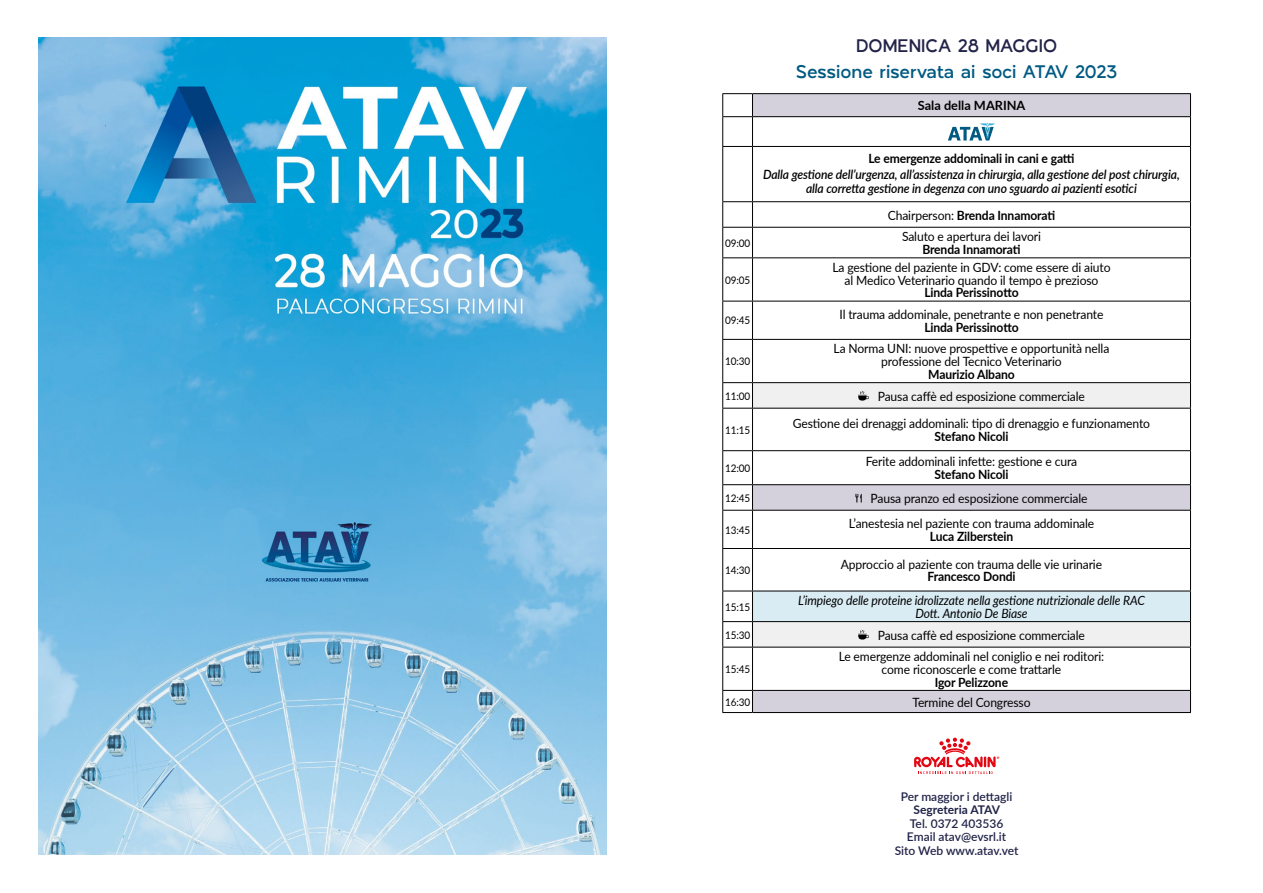
<style>
.page{position:relative;width:1263px;height:893px;background:#fff}
.page>*{position:absolute;margin:0;border:0;box-sizing:border-box;transform-origin:0 0}
.t1{font:600 18.15px "London Bridge";letter-spacing:-.02em;color:#005a82;scale:.94 1}
.t2{font:600 18.15px "London Bridge";color:#212348;scale:.94 1}
.t3{font:12.75px/12.6px "Lato";letter-spacing:-.01em;color:#000;text-align:center;scale:.95 1}
.t4{font:700 12.75px "Lato";letter-spacing:-.01em;color:#000;scale:.95 1}
.t5{font:italic 600 12.75px/13.5px "Lato";letter-spacing:-.01em;color:#000;text-align:center;scale:.95 1}
.t6{font:italic 12.75px/12.6px "Lato";letter-spacing:-.01em;color:#000;text-align:center;scale:.95 1}
.t7{font:700 12.75px "Lato";letter-spacing:-.01em;color:#000}
.t8{font:600 12px/13.5px "Lato";color:#212348;text-align:center}
.t9{font:700 12px "Lato";color:#212348}
.t10{font:10.5px "Lato";letter-spacing:-.01em;color:#000;scale:.95 1}
.s1{font-weight:400}
</style>
<div class="page">
<svg style="left:753px;top:94px;width:437px;height:618px"></svg>
<svg style="left:753px;top:383px;width:437px;height:264px"></svg>
<div style="left:752px;top:591px;width:438px;height:31px;background:#d9ebf3"></div>
<hr style="left:722px;top:93px;width:30px;height:1px;background:#000">
<hr style="left:752px;top:93px;width:439px;height:1px;background:#000">
<hr style="left:722px;top:116px;width:30px;height:1px;background:#000">
<svg style="left:722px;top:94px;width:1px;height:52px"></svg>
<hr style="left:752px;top:116px;width:439px;height:1px;background:#000">
<svg style="left:752px;top:94px;width:1px;height:52px"></svg>
<svg style="left:1190px;top:94px;width:1px;height:52px"></svg>
<hr style="left:722px;top:146px;width:30px;height:1px;background:#000">
<hr style="left:722px;top:147px;width:1px;height:54px;background:#000">
<hr style="left:752px;top:146px;width:439px;height:1px;background:#000">
<hr style="left:752px;top:147px;width:1px;height:54px;background:#000">
<hr style="left:1190px;top:147px;width:1px;height:54px;background:#000">
<hr style="left:722px;top:201px;width:30px;height:1px;background:#000">
<hr style="left:752px;top:201px;width:439px;height:1px;background:#000">
<hr style="left:722px;top:227px;width:30px;height:1px;background:#000">
<svg style="left:722px;top:202px;width:1px;height:55px"></svg>
<hr style="left:752px;top:227px;width:439px;height:1px;background:#000">
<svg style="left:752px;top:202px;width:1px;height:55px"></svg>
<svg style="left:1190px;top:202px;width:1px;height:55px"></svg>
<hr style="left:722px;top:257px;width:30px;height:1px;background:#000">
<hr style="left:722px;top:258px;width:1px;height:43px;background:#000">
<hr style="left:752px;top:257px;width:439px;height:1px;background:#000">
<hr style="left:752px;top:258px;width:1px;height:43px;background:#000">
<hr style="left:1190px;top:258px;width:1px;height:43px;background:#000">
<hr style="left:722px;top:301px;width:30px;height:1px;background:#000">
<hr style="left:722px;top:301px;width:1px;height:38px;background:#000">
<hr style="left:752px;top:301px;width:439px;height:1px;background:#000">
<hr style="left:752px;top:301px;width:1px;height:38px;background:#000">
<hr style="left:1190px;top:301px;width:1px;height:38px;background:#000">
<hr style="left:722px;top:339px;width:30px;height:1px;background:#000">
<hr style="left:752px;top:339px;width:439px;height:1px;background:#000">
<hr style="left:752px;top:340px;width:1px;height:42px;background:#000">
<hr style="left:1190px;top:340px;width:1px;height:42px;background:#000">
<hr style="left:722px;top:382px;width:30px;height:1px;background:#000">
<hr style="left:1190px;top:409px;width:1px;height:41px;background:#000">
<hr style="left:722px;top:647px;width:30px;height:1px;background:#000">
<hr style="left:1190px;top:451px;width:1px;height:33px;background:#000">
<hr style="left:752px;top:450px;width:439px;height:1px;background:#000">
<hr style="left:752px;top:510px;width:439px;height:1px;background:#000">
<hr style="left:1190px;top:511px;width:1px;height:37px;background:#000">
<hr style="left:1190px;top:549px;width:1px;height:42px;background:#000">
<hr style="left:722px;top:647px;width:1px;height:43px;background:#000">
<hr style="left:752px;top:647px;width:1px;height:43px;background:#000">
<hr style="left:1190px;top:647px;width:1px;height:43px;background:#000">
<hr style="left:722px;top:690px;width:30px;height:1px;background:#000">
<hr style="left:752px;top:484px;width:439px;height:1px;background:#000">
<svg style="left:1190px;top:485px;width:1px;height:25px"></svg>
<svg style="left:722px;top:691px;width:1px;height:21px"></svg>
<svg style="left:752px;top:691px;width:1px;height:21px"></svg>
<svg style="left:1190px;top:691px;width:1px;height:21px"></svg>
<hr style="left:722px;top:340px;width:1px;height:42px;background:#000">
<hr style="left:752px;top:382px;width:439px;height:1px;background:#000">
<svg style="left:1190px;top:383px;width:1px;height:25px"></svg>
<hr style="left:752px;top:408px;width:439px;height:1px;background:#000">
<hr style="left:752px;top:591px;width:439px;height:1px;background:#000">
<hr style="left:1190px;top:591px;width:1px;height:30px;background:#000">
<svg style="left:722px;top:383px;width:31px;height:264px"></svg>
<hr style="left:752px;top:621px;width:439px;height:1px;background:#000">
<svg style="left:1190px;top:622px;width:1px;height:25px"></svg>
<hr style="left:752px;top:647px;width:439px;height:1px;background:#000">
<hr style="left:722px;top:712px;width:30px;height:1px;background:#000">
<hr style="left:752px;top:712px;width:439px;height:1px;background:#000">
<hr style="left:752px;top:548px;width:439px;height:1px;background:#000">
<hr style="left:752px;top:690px;width:439px;height:1px;background:#000">
<svg style="left:948px;top:123px;width:47px;height:18px"></svg>
<svg style="left:858px;top:391px;width:11px;height:10px"></svg>
<svg style="left:855px;top:494px;width:7px;height:9px"></svg>
<svg style="left:858px;top:630px;width:11px;height:9px"></svg>
<img style="left:38px;top:38px;width:568px;height:817px">
<svg style="left:914px;top:738px;width:85px;height:36px"></svg>
<h1 class="t2" style="left:856px;top:35px;width:215px">DOMENICA 28 MAGGIO</h1>
<h1 class="t1" style="left:796px;top:61px;width:344px">Sessione r iservata ai soci ATAV 2023</h1>
<p class="t7" style="left:918px;top:96px;width:109px">Sala della MARINA</p>
<p class="t4" style="left:868px;top:149px;width:219px">Le emergenze addominali in cani e gatti</p>
<p class="t5" style="left:763px;top:167px;width:440px">Dalla gestione dell’urgenza, all’assistenza in chirurgia, alla gestione del post chirurgia, alla corretta gestione in degenza con uno sguardo ai pazienti esotici</p>
<p class="t4" style="left:888px;top:206px;width:178px"><span class="s1">Chairperson:</span> Brenda Innamorati</p>
<p class="t10" style="left:725px;top:235px;width:28px">09:00</p>
<p class="t3" style="left:902px;top:230px;width:148px">Saluto e apertura dei lavori</p>
<p class="t4" style="left:922px;top:240px;width:105px">Brenda Innamorati</p>
<p class="t10" style="left:725px;top:272px;width:28px">09:05</p>
<p class="t3" style="left:832px;top:260px;width:294px">La gestione del paziente in GDV: come essere di aiuto al Medico Veterinario quando il tempo è prezioso</p>
<p class="t4" style="left:924px;top:283px;width:101px">Linda Perissinotto</p>
<p class="t10" style="left:725px;top:313px;width:28px">09:45</p>
<p class="t3" style="left:839px;top:308px;width:279px">Il trauma addominale, penetrante e non penetrante</p>
<p class="t4" style="left:924px;top:318px;width:101px">Linda Perissinotto</p>
<p class="t10" style="left:725px;top:354px;width:28px">10:30</p>
<p class="t3" style="left:834px;top:342px;width:292px">La Norma UNI: nuove prospettive e opportunità nella professione del Tecnico Veterinario</p>
<p class="t4" style="left:928px;top:365px;width:93px">Maurizio Albano</p>
<p class="t10" style="left:725px;top:388px;width:28px">11:00</p>
<p class="t3" style="left:878px;top:389px;width:220px">Pausa caffè ed esposizione commerciale</p>
<p class="t10" style="left:725px;top:422px;width:28px">11:15</p>
<p class="t3" style="left:793px;top:417px;width:377px">Gestione dei drenaggi addominali: tipo di drenaggio e funzionamento</p>
<p class="t4" style="left:934px;top:427px;width:79px">Stefano Nicoli</p>
<p class="t10" style="left:725px;top:461px;width:28px">12:00</p>
<p class="t3" style="left:866px;top:455px;width:224px">Ferite addominali infette: gestione e cura</p>
<p class="t4" style="left:934px;top:465px;width:79px">Stefano Nicoli</p>
<p class="t10" style="left:725px;top:490px;width:28px">12:45</p>
<p class="t3" style="left:870px;top:491px;width:230px">Pausa pranzo ed esposizione commerciale</p>
<p class="t10" style="left:725px;top:522px;width:28px">13:45</p>
<p class="t3" style="left:849px;top:517px;width:260px">L’anestesia nel paziente con trauma addominale</p>
<p class="t4" style="left:930px;top:527px;width:89px">Luca Zilberstein</p>
<p class="t10" style="left:725px;top:563px;width:28px">14:30</p>
<p class="t3" style="left:841px;top:557px;width:277px">Approccio al paziente con trauma delle vie urinarie</p>
<p class="t4" style="left:927px;top:567px;width:94px">Francesco Dondi</p>
<p class="t10" style="left:725px;top:599px;width:28px">15:15</p>
<p class="t6" style="left:798px;top:594px;width:367px">L’impiego delle proteine idrolizzate nella gestione nutrizionale delle RAC<br>Dott. Antonio De Biase</p>
<p class="t10" style="left:725px;top:627px;width:28px">15:30</p>
<p class="t3" style="left:878px;top:628px;width:220px">Pausa caffè ed esposizione commerciale</p>
<p class="t10" style="left:725px;top:662px;width:28px">15:45</p>
<p class="t3" style="left:839px;top:650px;width:281px">Le emergenze addominali nel coniglio e nei roditori: come riconoscerle e come trattarle</p>
<p class="t4" style="left:935px;top:672px;width:79px">Igor Pelizzone</p>
<p class="t10" style="left:725px;top:694px;width:28px">16:30</p>
<p class="t3" style="left:912px;top:695px;width:126px">Termine del Congresso</p>
<p class="t8" style="left:901px;top:789px;width:113px">Per maggior i dettagli</p>
<p class="t9" style="left:913px;top:801px;width:88px">Segreteria ATAV</p>
<p class="t8" style="left:895px;top:816px;width:125px">Tel. 0372 403536<br>Email atav@evsrl.it<br>Sito Web www.atav.vet</p>
</div>
